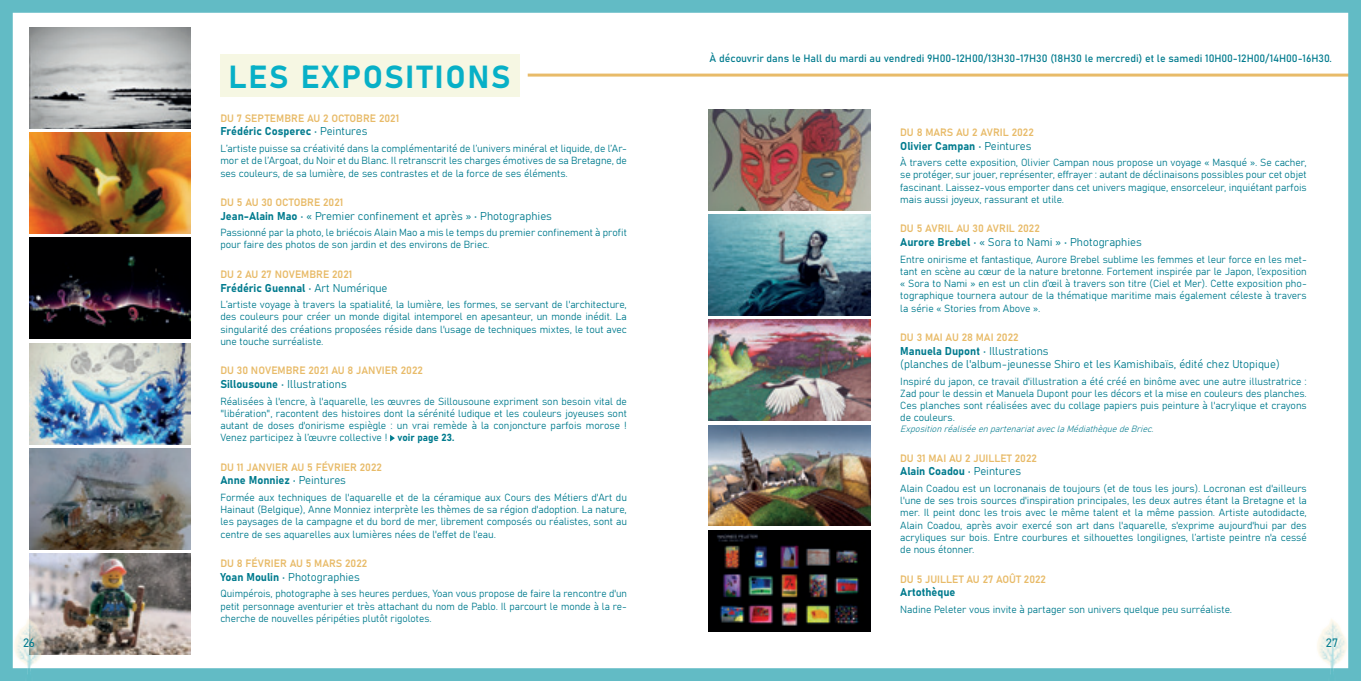
<style>
.page{position:relative;width:1361px;height:681px;background:#fff}
.page>*{position:absolute;margin:0;border:0;box-sizing:border-box;transform-origin:0 0}
.EXPO__-_gros_titre{font:31.5px "Bahnschrift";letter-spacing:.06em;color:#07b0c7}
.t1{font:12px "Bahnschrift";color:#007b8e}
.EXPO_-_nom{font:11.25px/13.5px "Bahnschrift";color:#007b8e}
.EXPO_-_dates{font:10.5px "Bahnschrift";color:#e8bb69}
.EXPO_-_précision{font:10.5px "Bahnschrift";color:#007b8e}
.EXPO_-_texte{font:10.2px/12.3px "Bahnschrift";color:#007b8e;text-align:justify}
.EXPO_-_texte-2{font:10.2px/12.3px "Bahnschrift";color:#007b8e;text-align:justify;scale:.96 1}
.EXPO_-_texte-3{font:italic 9px "Bahnschrift";color:#278d9d}
</style>
<div class="page">
<img style="left:0;top:0;width:1361px;height:680px">
<img style="left:1315px;top:615px;width:33px;height:65px">
<img style="left:13px;top:615px;width:32px;height:65px">
<p class="EXPO__-_gros_titre" style="left:228px;top:53px;width:284px">LES EXPOSITIONS</p>
<p class="EXPO_-_dates" style="left:220px;top:110px;width:180px">DU 7 SEPTEMBRE AU 2 OCTOBRE 2021</p>
<p class="EXPO_-_nom" style="left:220px;top:124px;width:149px">Frédéric Cosperec • Peintures</p>
<p class="EXPO_-_texte" style="left:220px;top:141px;width:408px">L’artiste puisse sa créativité dans la complémentarité de l’univers minéral et liquide, de l’Ar&shy;mor et de l’Argoat, du Noir et du Blanc. Il retranscrit les charges émotives de sa Bretagne, de ses couleurs, de sa lumière, de ses contrastes et de la force de ses éléments.</p>
<p class="EXPO_-_dates" style="left:220px;top:194px;width:124px">DU 5 AU 30 OCTOBRE 2021</p>
<p class="EXPO_-_nom" style="left:220px;top:208px;width:333px">Jean-Alain Mao • « Premier confinement et après » • Photographies</p>
<p class="EXPO_-_texte" style="left:220px;top:226px;width:408px">Passionné par la photo, le briécois Alain Mao a mis le temps du premier confinement à profit pour faire des photos de son jardin et des environs de Briec.</p>
<p class="EXPO_-_dates" style="left:220px;top:266px;width:133px">DU 2 AU 27 NOVEMBRE 2021</p>
<p class="EXPO_-_nom" style="left:220px;top:280px;width:169px">Frédéric Guennal • Art Numérique</p>
<p class="EXPO_-_texte" style="left:220px;top:297px;width:408px">L’artiste voyage à travers la spatialité, la lumière, les formes, se servant de l'architecture, des couleurs pour créer un monde digital intemporel en apesanteur, un monde inédit. La singularité des créations proposées réside dans l'usage de techniques mixtes, le tout avec une touche surréaliste.</p>
<p class="EXPO_-_dates" style="left:220px;top:362px;width:204px">DU 30 NOVEMBRE 2021 AU 8 JANVIER 2022</p>
<p class="EXPO_-_nom" style="left:220px;top:376px;width:128px">Sillousoune • Illustrations</p>
<p class="EXPO_-_texte" style="left:220px;top:394px;width:408px">Réalisées à l'encre, à l'aquarelle, les œuvres de Sillousoune expriment son besoin vital de "libération", racontent des histoires dont la sérénité ludique et les couleurs joyeuses sont autant de doses d'onirisme espiègle : un vrai remède à la conjoncture parfois morose !<br>Venez participez à l’œuvre collective ! voir page 23.</p>
<p class="EXPO_-_dates" style="left:220px;top:459px;width:163px">DU 11 JANVIER AU 5 FÉVRIER 2022</p>
<p class="EXPO_-_nom" style="left:220px;top:472px;width:127px">Anne Monniez • Peintures</p>
<p class="EXPO_-_texte" style="left:220px;top:490px;width:408px">Formée aux techniques de l'aquarelle et de la céramique aux Cours des Métiers d'Art du Hainaut (Belgique), Anne Monniez interprète les thèmes de sa région d'adoption. La nature, les paysages de la campagne et du bord de mer, librement composés ou réalistes, sont au centre de ses aquarelles aux lumières nées de l'effet de l'eau.</p>
<p class="EXPO_-_dates" style="left:220px;top:555px;width:148px">DU 8 FÉVRIER AU 5 MARS 2022</p>
<p class="EXPO_-_nom" style="left:220px;top:569px;width:141px">Yoan Moulin • Photographies</p>
<p class="EXPO_-_texte-2" style="left:220px;top:586px;width:425px">Quimpérois, photographe à ses heures perdues, Yoan vous propose de faire la rencontre d'un petit personnage aventurier et très attachant du nom de Pablo. Il parcourt le monde à la re&shy;cherche de nouvelles péripéties plutôt rigolotes.</p>
<p class="EXPO_-_précision" style="left:709px;top:51px;width:624px">À découvrir dans le Hall du mardi au vendredi 9H00-12H00/13H30-17H30 (18H30 le mercredi) et le samedi 10H00-12H00/14H00-16H30.</p>
<p class="EXPO_-_dates" style="left:900px;top:124px;width:135px">DU 8 MARS AU 2 AVRIL 2022</p>
<p class="EXPO_-_nom" style="left:900px;top:138px;width:133px">Olivier Campan • Peintures</p>
<p class="EXPO_-_texte" style="left:900px;top:156px;width:408px">À travers cette exposition, Olivier Campan nous propose un voyage « Masqué ». Se cacher, se protéger, sur jouer, représenter, effrayer : autant de déclinaisons possibles pour cet objet fascinant. Laissez-vous emporter dans cet univers magique, ensorceleur, inquiétant parfois mais aussi joyeux, rassurant et utile.</p>
<p class="EXPO_-_dates" style="left:900px;top:221px;width:141px">DU 5 AVRIL AU 30 AVRIL 2022</p>
<p class="EXPO_-_nom" style="left:900px;top:234px;width:243px">Aurore Brebel • « Sora to Nami » • Photographies</p>
<p class="EXPO_-_texte" style="left:900px;top:252px;width:408px">Entre onirisme et fantastique, Aurore Brebel sublime les femmes et leur force en les met&shy;tant en scène au cœur de la nature bretonne. Fortement inspirée par le Japon, l’exposition « Sora to Nami » en est un clin d’œil à travers son titre (Ciel et Mer). Cette exposition pho&shy;tographique tournera autour de la thématique maritime mais également céleste à travers la série « Stories from Above ».</p>
<p class="EXPO_-_dates" style="left:900px;top:329px;width:120px">DU 3 MAI AU 28 MAI 2022</p>
<p class="EXPO_-_nom" style="left:900px;top:343px;width:381px">Manuela Dupont • Illustrations<br>(planches de l'album-jeunesse Shiro et les Kamishibaïs, édité chez Utopique)</p>
<p class="EXPO_-_texte" style="left:900px;top:374px;width:408px">Inspiré du japon, ce travail d'illustration a été créé en binôme avec une autre illustratrice :<br>Zad pour le dessin et Manuela Dupont pour les décors et la mise en couleurs des planches.<br>Ces planches sont réalisées avec du collage papiers puis peinture à l'acrylique et crayons de couleurs.</p>
<p class="EXPO_-_texte-3" style="left:900px;top:422px;width:258px">ExpositionréaliséeenpartenariataveclaMédiathèquedeBriec.</p>
<p class="EXPO_-_dates" style="left:900px;top:450px;width:138px">DU 31 MAI AU 2 JUILLET 2022</p>
<p class="EXPO_-_nom" style="left:900px;top:463px;width:122px">Alain Coadou • Peintures</p>
<p class="EXPO_-_texte" style="left:900px;top:481px;width:408px">Alain Coadou est un locronanais de toujours (et de tous les jours). Locronan est d'ailleurs l'une de ses trois sources d'inspiration principales, les deux autres étant la Bretagne et la mer. Il peint donc les trois avec le même talent et la même passion. Artiste autodidacte, Alain Coadou, après avoir exercé son art dans l'aquarelle, s'exprime aujourd'hui par des acryliques sur bois. Entre courbures et silhouettes longilignes, l’artiste peintre n'a cessé de nous étonner.</p>
<p class="EXPO_-_dates" style="left:900px;top:571px;width:147px">DU 5 JUILLET AU 27 AOÛT 2022</p>
<p class="EXPO_-_nom" style="left:900px;top:584px;width:57px">Artothèque</p>
<p class="EXPO_-_texte" style="left:900px;top:602px;width:333px">Nadine Peleter vous invite à partager son univers quelque peu surréaliste.</p>
<p class="t1" style="left:23px;top:633px;width:14px">26</p>
<p class="t1" style="left:1325px;top:633px;width:14px">27</p>
</div>
